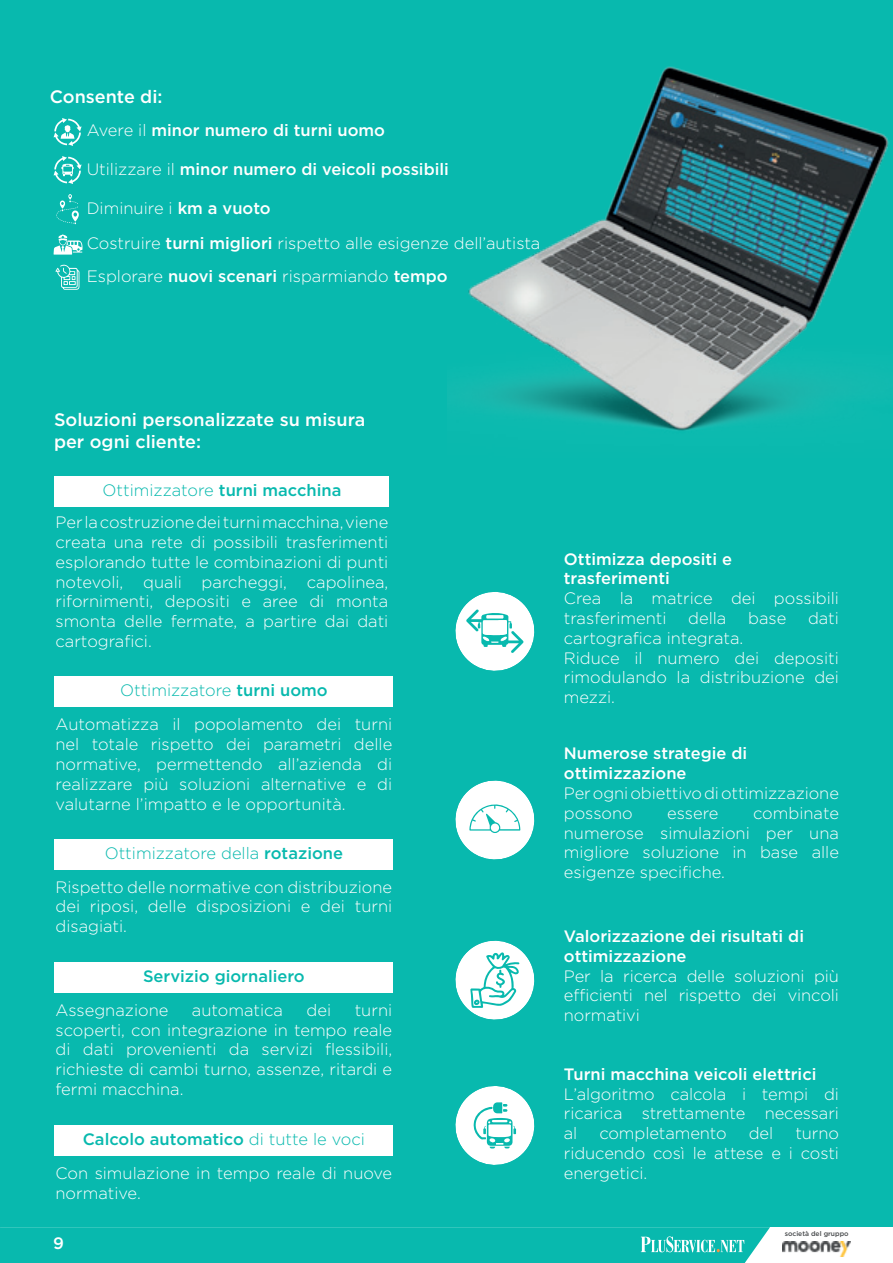
<style>
.page{position:relative;width:893px;height:1263px;background:#fff}
.page>*{position:absolute;margin:0;border:0;box-sizing:border-box;transform-origin:0 0}
.t1{font:500 18px/21.6px "Gotham";color:#fff}
.t2{font:300 16.5px/19.8px "Gotham";color:#fff;text-align:justify}
.t3{font:500 16.5px/19.8px "Gotham";color:#fff}
.t4{font:500 16.5px "Gotham";color:#08b9ae}
.t5{font:500 6.75px "Gotham";color:#46494b}
.s1{font-weight:300}
.s2{font-weight:500}
.s3{color:#08b9ae}
.s4{font-weight:500;color:#08b9ae}
</style>
<div class="page">
<svg style="left:0;top:1226px;width:770px;height:37px"></svg>
<img style="left:783px;top:1242px;width:67px;height:14px">
<div style="left:0;top:0;width:893px;height:1226px;background:#08b9ae"></div>
<svg style="left:54px;top:118px;width:28px;height:28px"></svg>
<svg style="left:54px;top:156px;width:28px;height:28px"></svg>
<svg style="left:56px;top:194px;width:23px;height:30px"></svg>
<svg style="left:54px;top:234px;width:28px;height:21px"></svg>
<svg style="left:55px;top:264px;width:24px;height:26px"></svg>
<img style="left:448px;top:66px;width:441px;height:365px">
<div style="left:54px;top:477px;width:334px;height:30px;background:#fff"></div>
<div style="left:54px;top:677px;width:338px;height:30px;background:#fff"></div>
<div style="left:54px;top:839px;width:338px;height:30px;background:#fff"></div>
<div style="left:54px;top:962px;width:338px;height:30px;background:#fff"></div>
<div style="left:54px;top:1125px;width:338px;height:31px;background:#fff"></div>
<svg style="left:455px;top:592px;width:80px;height:79px"></svg>
<svg style="left:455px;top:780px;width:80px;height:80px"></svg>
<svg style="left:455px;top:940px;width:80px;height:80px"></svg>
<svg style="left:455px;top:1086px;width:80px;height:79px"></svg>
<p class="t1" style="left:50px;top:85px;width:114px">Consente di:</p>
<p class="t3" style="left:87px;top:120px;width:300px"><span class="s1">Avere il</span> minor numero di turni uomo</p>
<p class="t3" style="left:87px;top:159px;width:364px"><span class="s1">Utilizzare il</span> minor numero di veicoli possibili</p>
<p class="t2" style="left:87px;top:190px;width:455px;line-height:35.2px">Diminuire i <span class="s2">km a vuoto<br></span>Costruire <span class="s2">turni migliori</span> rispetto alle esigenze dell’autista</p>
<p class="t2" style="left:87px;top:266px;width:363px">Esplorare <span class="s2">nuovi scenari</span> risparmiando <span class="s2">tempo</span></p>
<p class="t1" style="left:54px;top:409px;width:313px">Soluzioni personalizzate su misura per ogni cliente:</p>
<p class="t2" style="left:55px;top:474px;width:334px;line-height:32.1px;text-align:center"><span class="s3">Ottimizzatore</span> <span class="s4">turni macchina<br></span>Per la costruzione dei turni macchina, viene</p>
<p class="t2" style="left:55px;top:532px;width:334px">creata una rete di possibili trasferimenti esplorando tutte le combinazioni di punti notevoli, quali parcheggi, capolinea, rifornimenti, depositi e aree di monta smonta delle fermate, a partire dai dati cartografici.</p>
<p class="t2" style="left:56px;top:673px;width:338px;line-height:34.2px;text-align:center"><span class="s3">Ottimizzatore</span> <span class="s4">turni uomo<br></span>Automatizza il popolamento dei turni</p>
<p class="t2" style="left:56px;top:734px;width:338px">nel totale rispetto dei parametri delle normative, permettendo all’azienda di realizzare più soluzioni alternative e di valutarne l’impatto e le opportunità.</p>
<p class="t2" style="left:56px;top:835px;width:338px;line-height:34.2px;text-align:center"><span class="s3">Ottimizzatore della</span> <span class="s4">rotazione<br></span>Rispetto delle normative con distribuzione</p>
<p class="t2" style="left:56px;top:896px;width:338px">dei riposi, delle disposizioni e dei turni disagiati.</p>
<p class="t4" style="left:143px;top:965px;width:163px">Servizio giornaliero</p>
<p class="t2" style="left:56px;top:999px;width:114px">Assegnazione</p>
<p class="t2" style="left:192px;top:999px;width:93px">automatica</p>
<p class="t2" style="left:307px;top:999px;width:26px">dei</p>
<p class="t2" style="left:56px;top:999px;width:338px;text-indent:299px">turni scoperti, con integrazione in tempo reale di dati provenienti da servizi flessibili, richieste di cambi turno, assenze, ritardi e fermi macchina.</p>
<p class="t2" style="left:56px;top:1122px;width:338px;line-height:34.2px;text-align:center"><span class="s4">Calcolo automatico</span> <span class="s3">di tutte le voci<br></span>Con simulazione in tempo reale di nuove</p>
<p class="t2" style="left:56px;top:1183px;width:87px">normative.</p>
<p class="t3" style="left:53px;top:1233px;width:12px">9</p>
<p class="t3" style="left:564px;top:549px;width:170px">Ottimizza depositi e trasferimenti</p>
<p class="t2" style="left:564px;top:588px;width:277px">Crea la matrice dei possibili trasferimenti</p>
<p class="t2" style="left:688px;top:608px;width:40px">della</p>
<p class="t2" style="left:748px;top:608px;width:40px">base</p>
<p class="t2" style="left:808px;top:608px;width:32px">dati</p>
<p class="t2" style="left:564px;top:628px;width:277px;text-align:left">cartografica integrata.<br>Riduce il numero dei depositi rimodulando la distribuzione dei mezzi.</p>
<p class="t3" style="left:564px;top:743px;width:185px">Numerose strategie di ottimizzazione</p>
<p class="t2" style="left:564px;top:783px;width:277px">Per ogni obiettivo di ottimizzazione possono</p>
<p class="t2" style="left:564px;top:803px;width:277px;text-indent:189px">combinate numerose simulazioni per una migliore soluzione in base alle esigenze specifiche.</p>
<p class="t2" style="left:667px;top:803px;width:53px">essere</p>
<p class="t3" style="left:564px;top:926px;width:242px">Valorizzazione dei risultati di ottimizzazione</p>
<p class="t2" style="left:564px;top:965px;width:277px">Per la ricerca delle soluzioni più efficienti nel rispetto dei vincoli normativi</p>
<p class="t3" style="left:564px;top:1064px;width:254px">Turni macchina veicoli elettrici</p>
<p class="t2" style="left:564px;top:1083px;width:277px">L’algoritmo calcola i tempi di ricarica strettamente necessari al</p>
<p class="t2" style="left:599px;top:1123px;width:129px">completamento</p>
<p class="t2" style="left:749px;top:1123px;width:26px">del</p>
<p class="t2" style="left:564px;top:1123px;width:277px;text-indent:231px">turno riducendo così le attese e i costi energetici.</p>
<p class="t5" style="left:785px;top:1229px;width:65px">società del gruppo</p>
</div>
